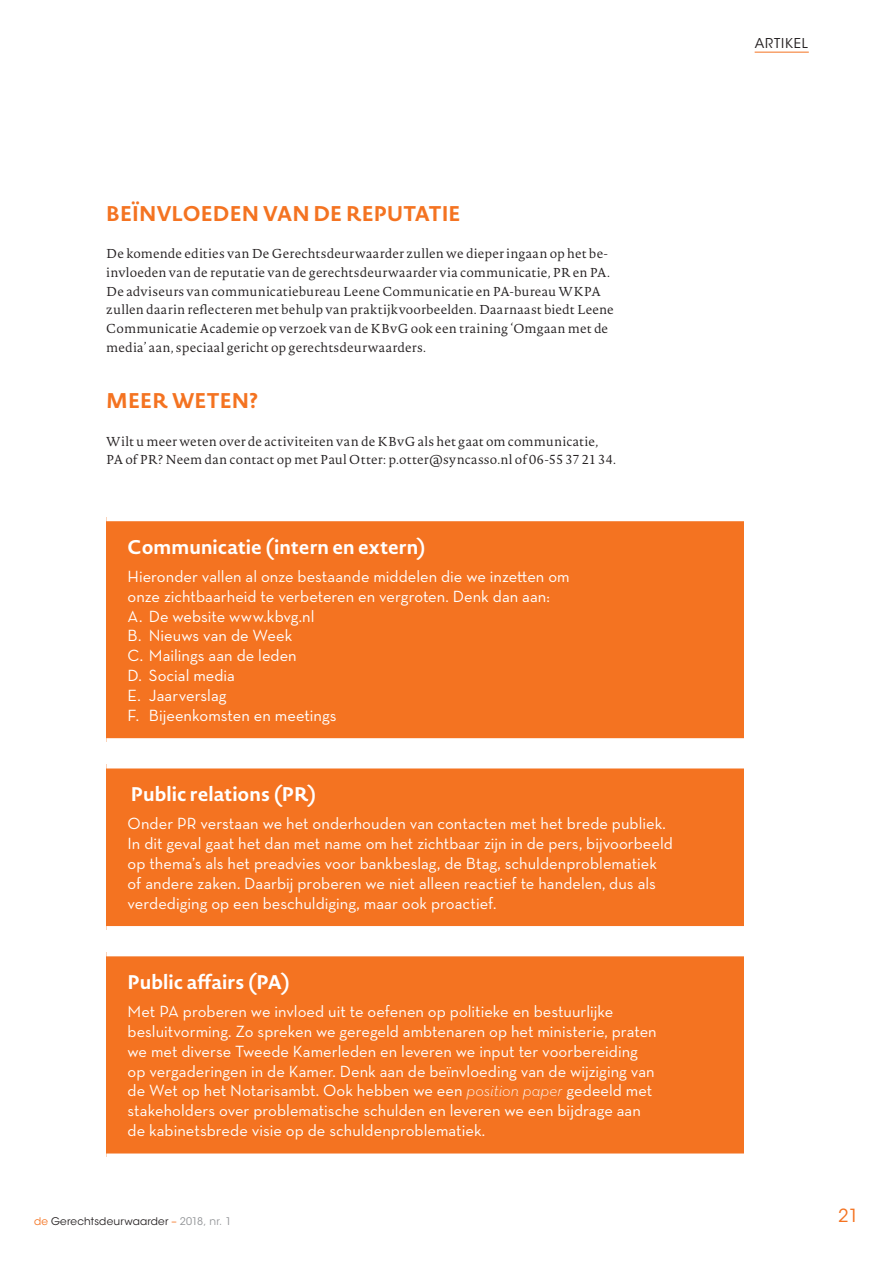
<style>
.page{position:relative;width:893px;height:1263px;background:#fff}
.page>*{position:absolute;margin:0;border:0;box-sizing:border-box;transform-origin:0 0}
.t1{font:700 21px "Novel Sans Pro";letter-spacing:-.01em;color:#f47321}
.t2{font:700 19.5px "Novel Sans Pro";color:#fff}
.t3{font:18px "ITC Avant Garde Std";color:#f47321}
.t4{font:16.5px/19.8px "Neutraface Text";color:#fff}
.t5{font:13.5px "ITC Avant Garde Std";letter-spacing:.06em;color:#231f20}
.t6{font:300 12.75px/18.8px "Novel Pro";letter-spacing:.01em;color:#231f20}
.t7{font:10.5px "ITC Avant Garde Std";letter-spacing:.02em;color:#231f20}
.s1{font-weight:300;font-style:italic}
.s2{color:#f47321}
.s3{color:#939598}
</style>
<div class="page">
<hr style="left:755px;top:52px;width:54px;height:1px;background:#f47321">
<div style="left:106px;top:517px;width:638px;height:225px;background:#f47321"></div>
<div style="left:106px;top:514px;width:638px;height:7px;background:#fff"></div>
<div style="left:106px;top:738px;width:638px;height:8px;background:#fff"></div>
<div style="left:106px;top:765px;width:638px;height:165px;background:#f47321"></div>
<div style="left:106px;top:761px;width:638px;height:7px;background:#fff"></div>
<div style="left:106px;top:926px;width:638px;height:7px;background:#fff"></div>
<div style="left:106px;top:952px;width:638px;height:205px;background:#f47321"></div>
<div style="left:106px;top:949px;width:638px;height:7px;background:#fff"></div>
<div style="left:106px;top:1153px;width:638px;height:8px;background:#fff"></div>
<p class="t1" style="left:106px;top:197px;width:356px">BEÏNVLOEDEN VAN DE REPUTATIE</p>
<p class="t6" style="left:106px;top:244px;width:509px">De komende edities van De Gerechtsdeurwaarder zullen we dieper ingaan op het be&shy;ïnvloeden van de reputatie van de gerechtsdeurwaarder via communicatie, PR en PA.<br>De adviseurs van communicatiebureau Leene Communicatie en PA-bureau WKPA zullen daarin reflecteren met behulp van praktijkvoorbeelden. Daarnaast biedt Leene Communicatie Academie op verzoek van de KBvG ook een training ‘Omgaan met de media’ aan, speciaal gericht op gerechtsdeurwaarders.</p>
<p class="t1" style="left:106px;top:385px;width:153px">MEER WETEN?</p>
<p class="t6" style="left:106px;top:431px;width:511px">Wilt u meer weten over de activiteiten van de KBvG als het gaat om communicatie,<br>PA of PR? Neem dan contact op met Paul Otter: p.otter@syncasso.nl of 06-55 37 21 34.</p>
<p class="t2" style="left:128px;top:532px;width:300px">Communicatie (intern en extern)</p>
<p class="t4" style="left:128px;top:566px;width:444px">Hieronder vallen al onze bestaande middelen die we inzetten om onze zichtbaarheid te verbeteren en vergroten. Denk dan aan:<br>A. De website www.kbvg.nl<br>B. Nieuws van de Week<br>C. Mailings aan de leden<br>D. Social media<br>E. Jaarverslag<br>F. Bijeenkomsten en meetings</p>
<p class="t2" style="left:131px;top:779px;width:187px">Public relations (PR)</p>
<p class="t4" style="left:128px;top:813px;width:547px">Onder PR verstaan we het onderhouden van contacten met het brede publiek.<br>In dit geval gaat het dan met name om het zichtbaar zijn in de pers, bijvoorbeeld op thema’s als het preadvies voor bankbeslag, de Btag, schuldenproblematiek of andere zaken. Daarbij proberen we niet alleen reactief te handelen, dus als verdediging op een beschuldiging, maar ook proactief.</p>
<p class="t2" style="left:128px;top:967px;width:164px">Public affairs (PA)</p>
<p class="t4" style="left:128px;top:1001px;width:531px">Met PA proberen we invloed uit te oefenen op politieke en bestuurlijke besluitvorming. Zo spreken we geregeld ambtenaren op het ministerie, praten we met diverse Tweede Kamerleden en leveren we input ter voorbereiding op vergaderingen in de Kamer. Denk aan de beïnvloeding van de wijziging van de Wet op het Notarisambt. Ook hebben we een <span class="s1">position paper</span> gedeeld met stakeholders over problematische schulden en leveren we een bijdrage aan de kabinetsbrede visie op de schuldenproblematiek.</p>
<p class="t5" style="left:755px;top:34px;width:55px">ARTIKEL</p>
<p class="t7" style="left:34px;top:1215px;width:199px"><span class="s2">de</span> Gerechtsdeurwaarder <span class="s2">–</span> <span class="s3">2018, nr. 1</span></p>
<p class="t3" style="left:838px;top:1204px;width:22px">21</p>
</div>
